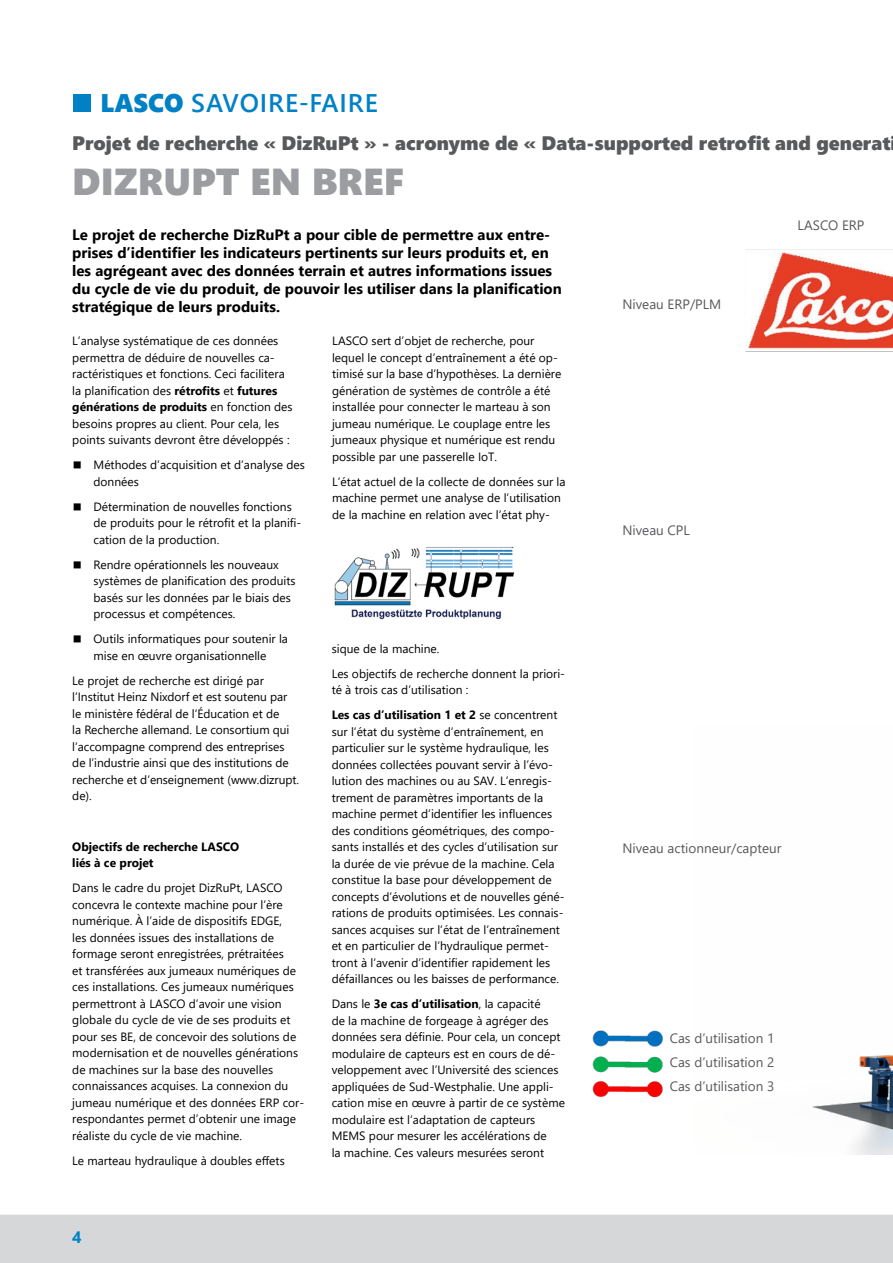
<style>
.page{position:relative;width:893px;height:1263px;background:#fff}
.page>*{position:absolute;margin:0;border:0;box-sizing:border-box;transform-origin:0 0}
.t1{font:37.5px "Segoe UI Black";color:#9b9da0}
.t2{font:600 25.5px "Segoe UI";letter-spacing:.035em;color:#0081c6}
.t3{font:19.5px "Segoe UI Black";color:#58595b}
.t4{font:700 16.5px "Segoe UI";color:#0081c6}
.t5{font:700 15px/18px "Segoe UI";color:#000}
.t6{font:13.5px/24px "Segoe UI";color:#58595b;text-align:justify}
.t7{font:12px/16.5px "Segoe UI";color:#000}
.t8{font:700 12px/16.5px "Segoe UI";color:#000}
.s1{font-family:"Segoe UI Black";font-weight:400}
.s2{font-weight:700}
.s3{font-family:"Leelawadee UI"}
</style>
<div class="page">
<div style="left:0;top:1214px;width:893px;height:49px;background:#d5d7d8"></div>
<img style="left:827px;top:1111px;width:66px;height:43px">
<img style="left:592px;top:249px;width:301px;height:862px">
<div style="left:73px;top:94px;width:17px;height:18px;background:#0081c6"></div>
<img style="left:334px;top:546px;width:181px;height:74px">
<h2 class="t2" style="left:101px;top:79px;width:279px"><span class="s1">LASCO</span> SAVOIRE-FAIRE</h2>
<h3 class="t3" style="left:72px;top:129px;width:820px">Projet de recherche « DizRuPt » - acronyme de « Data-supported retrofit and generat</h3>
<h1 class="t1" style="left:72px;top:155px;width:333px">DIZRUPT EN BREF</h1>
<p class="t5" style="left:72px;top:224px;width:491px">Le projet de recherche DizRuPt a pour cible de permettre aux entre&shy;prises d’identifier les indicateurs pertinents sur leurs produits et, en les agrégeant avec des données terrain et autres informations issues du cycle de vie du produit, de pouvoir les utiliser dans la planification stratégique de leurs produits.</p>
<p class="t7" style="left:72px;top:332px;width:222px">L’analyse systématique de ces données permettra de déduire de nouvelles ca&shy;ractéristiques et fonctions. Ceci facilitera la planification des <span class="s2">rétrofits</span> et <span class="s2">futures générations de produits</span> en fonction des besoins propres au client. Pour cela, les points suivants devront être développés :</p>
<p class="t7" style="left:94px;top:456px;width:213px;text-indent:-21px"><span class="s3">◼</span> Méthodes d’acquisition et d’analyse des données</p>
<p class="t7" style="left:94px;top:497px;width:209px;text-indent:-21px"><span class="s3">◼</span> Détermination de nouvelles fonctions de produits pour le rétrofit et la planifi&shy;cation de la production.</p>
<p class="t7" style="left:94px;top:555px;width:204px;text-indent:-21px"><span class="s3">◼</span> Rendre opérationnels les nouveaux systèmes de planification des produits basés sur les données par le biais des processus et compétences.</p>
<p class="t7" style="left:72px;top:630px;width:217px;text-align:center"><span class="s3">◼</span> Outils informatiques pour soutenir la mise en œuvre organisationnelle</p>
<p class="t7" style="left:72px;top:671px;width:228px">Le projet de recherche est dirigé par l’Institut Heinz Nixdorf et est soutenu par le ministère fédéral de l’Éducation et de<br>la Recherche allemand. Le consortium qui l’accompagne comprend des entreprises de l’industrie ainsi que des institutions de recherche et d’enseignement (www.dizrupt. de).</p>
<p class="t8" style="left:72px;top:837px;width:168px">Objectifs de recherche LASCO liés à ce projet</p>
<p class="t7" style="left:72px;top:878px;width:233px">Dans le cadre du projet DizRuPt, LASCO concevra le contexte machine pour l’ère numérique. À l’aide de dispositifs EDGE,<br>les données issues des installations de formage seront enregistrées, prétraitées<br>et transférées aux jumeaux numériques de ces installations. Ces jumeaux numériques permettront à LASCO d’avoir une vision globale du cycle de vie de ses produits et pour ses BE, de concevoir des solutions de modernisation et de nouvelles générations de machines sur la base des nouvelles connaissances acquises. La connexion du jumeau numérique et des données ERP cor&shy;respondantes permet d’obtenir une image réaliste du cycle de vie machine.</p>
<p class="t7" style="left:72px;top:1151px;width:214px">Le marteau hydraulique à doubles effets</p>
<h3 class="t4" style="left:72px;top:1222px;width:11px">4</h3>
<p class="t7" style="left:332px;top:332px;width:231px">LASCO sert d’objet de recherche, pour lequel le concept d’entraînement a été op&shy;timisé sur la base d’hypothèses. La dernière génération de systèmes de contrôle a été installée pour connecter le marteau à son jumeau numérique. Le couplage entre les jumeaux physique et numérique est rendu possible par une passerelle IoT.</p>
<p class="t7" style="left:332px;top:472px;width:235px">L’état actuel de la collecte de données sur la machine permet une analyse de l’utilisation de la machine en relation avec l’état phy-</p>
<p class="t7" style="left:332px;top:635px;width:235px;line-height:25px">sique de la machine.<br>Les objectifs de recherche donnent la priori-</p>
<p class="t7" style="left:332px;top:676px;width:227px;line-height:25px">té à trois cas d’utilisation :<br><span class="s2">Les cas d’utilisation 1 et 2</span> se concentrent</p>
<p class="t7" style="left:332px;top:722px;width:234px">sur l’état du système d’entraînement, en particulier sur le système hydraulique, les données collectées pouvant servir à l’évo&shy;lution des machines ou au SAV. L’enregis&shy;trement de paramètres importants de la machine permet d’identifier les influences des conditions géométriques, des compo&shy;sants installés et des cycles d’utilisation sur la durée de vie prévue de la machine. Cela constitue la base pour développement de concepts d’évolutions et de nouvelles géné&shy;rations de produits optimisées. Les connais&shy;sances acquises sur l’état de l’entraînement et en particulier de l’hydraulique permet&shy;tront à l’avenir d’identifier rapidement les défaillances ou les baisses de performance.</p>
<p class="t7" style="left:332px;top:995px;width:235px">Dans le <span class="s2">3e cas d’utilisation</span>, la capacité<br>de la machine de forgeage à agréger des données sera définie. Pour cela, un concept modulaire de capteurs est en cours de dé&shy;veloppement avec l’Université des sciences appliquées de Sud-Westphalie. Une appli&shy;cation mise en œuvre à partir de ce système modulaire est l’adaptation de capteurs MEMS pour mesurer les accélérations de<br>la machine. Ces valeurs mesurées seront</p>
<p class="t6" style="left:622px;top:291px;width:100px">Niveau ERP/PLM</p>
<p class="t6" style="left:797px;top:212px;width:68px">LASCO ERP</p>
<p class="t6" style="left:622px;top:517px;width:69px">Niveau CPL</p>
<p class="t6" style="left:622px;top:835px;width:160px">Niveau actionneur/capteur</p>
<p class="t6" style="left:670px;top:1025px;width:106px">Cas d’utilisation 1<br>Cas d’utilisation 2<br>Cas d’utilisation 3</p>
</div>
